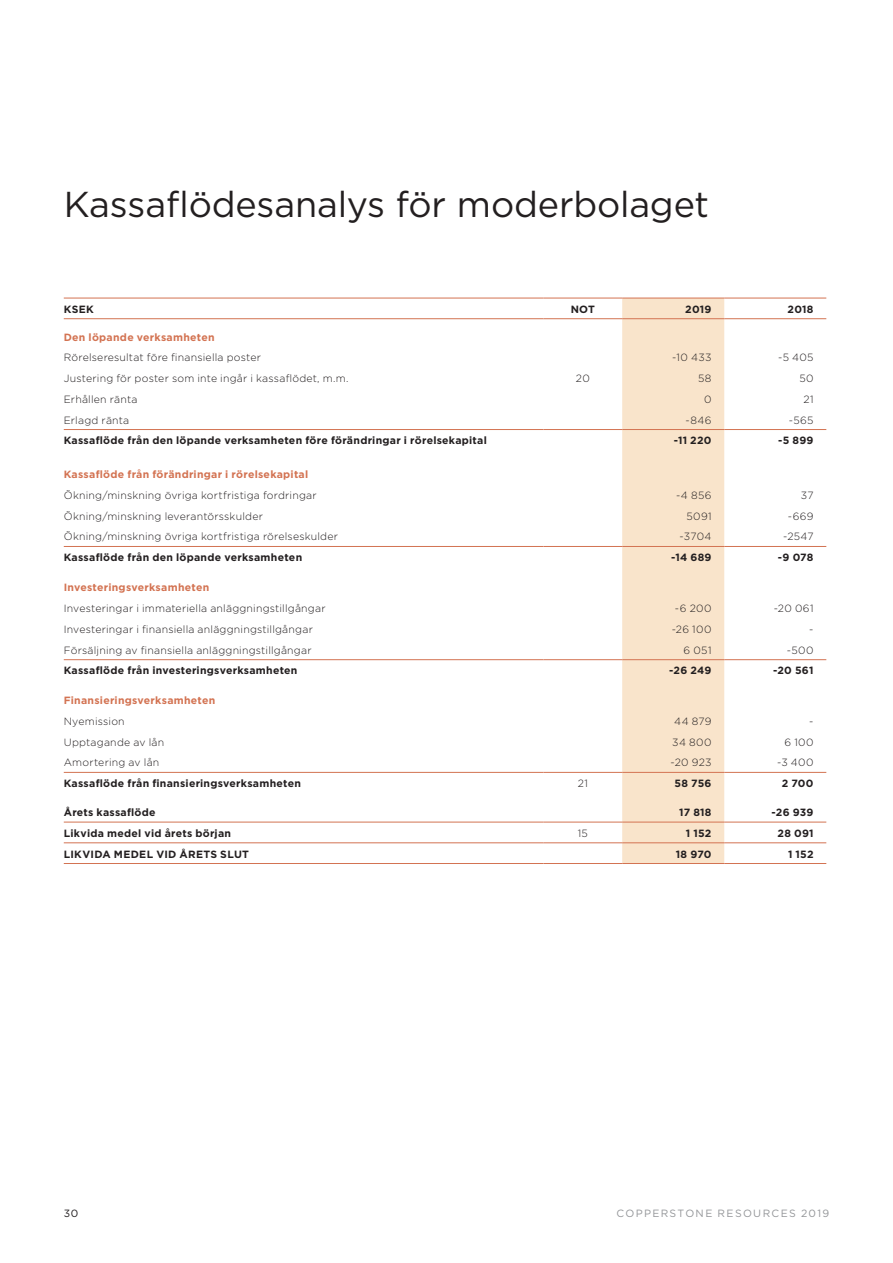
<style>
.page{position:relative;width:893px;height:1263px;background:#fff}
.page>*{position:absolute;margin:0;border:0;box-sizing:border-box;transform-origin:0 0}
.TABELLRUBBE_1{font:36px "Gotham HTF";letter-spacing:-.005em;color:#231f20}
.FAKTA_7{font:300 10.5px "Gotham HTF";letter-spacing:.02em;color:#231f20}
.FAKTA_7-2{font:700 10.5px "Gotham HTF";letter-spacing:.025em;color:#231f20}
.FAKTA_7-3{font:700 10.5px "Gotham HTF";letter-spacing:.025em;color:#d37352}
.t1{font:10.5px "Gotham HTF";letter-spacing:.125em;color:#939598}
.t2{font:10.5px "Gotham HTF";color:#231f20}
</style>
<div class="page">
<div style="left:622px;top:299px;width:102px;height:564px;background:#f9e4cb"></div>
<hr style="left:64px;top:429px;width:480px;height:1px;background:#d37352">
<hr style="left:544px;top:429px;width:78px;height:1px;background:#d37352">
<hr style="left:622px;top:429px;width:102px;height:1px;background:#d37352">
<hr style="left:724px;top:429px;width:102px;height:1px;background:#d37352">
<hr style="left:64px;top:546px;width:480px;height:1px;background:#d37352">
<hr style="left:544px;top:546px;width:78px;height:1px;background:#d37352">
<hr style="left:622px;top:546px;width:102px;height:1px;background:#d37352">
<hr style="left:724px;top:546px;width:102px;height:1px;background:#d37352">
<hr style="left:64px;top:659px;width:480px;height:1px;background:#d37352">
<hr style="left:544px;top:659px;width:78px;height:1px;background:#d37352">
<hr style="left:622px;top:659px;width:102px;height:1px;background:#d37352">
<hr style="left:724px;top:659px;width:102px;height:1px;background:#d37352">
<hr style="left:64px;top:772px;width:480px;height:1px;background:#d37352">
<hr style="left:544px;top:772px;width:78px;height:1px;background:#d37352">
<hr style="left:622px;top:772px;width:102px;height:1px;background:#d37352">
<hr style="left:724px;top:772px;width:102px;height:1px;background:#d37352">
<hr style="left:64px;top:822px;width:480px;height:1px;background:#d37352">
<hr style="left:544px;top:822px;width:78px;height:1px;background:#d37352">
<hr style="left:622px;top:822px;width:102px;height:1px;background:#d37352">
<hr style="left:724px;top:822px;width:102px;height:1px;background:#d37352">
<hr style="left:64px;top:842px;width:480px;height:1px;background:#d37352">
<hr style="left:544px;top:842px;width:78px;height:1px;background:#d37352">
<hr style="left:622px;top:842px;width:102px;height:1px;background:#d37352">
<hr style="left:724px;top:842px;width:102px;height:1px;background:#d37352">
<hr style="left:64px;top:863px;width:480px;height:1px;background:#d37352">
<hr style="left:544px;top:863px;width:78px;height:1px;background:#d37352">
<hr style="left:622px;top:863px;width:102px;height:1px;background:#d37352">
<hr style="left:724px;top:863px;width:102px;height:1px;background:#d37352">
<hr style="left:64px;top:298px;width:480px;height:1px;background:#d37352">
<hr style="left:544px;top:298px;width:78px;height:1px;background:#d37352">
<hr style="left:622px;top:298px;width:102px;height:1px;background:#d37352">
<hr style="left:724px;top:298px;width:102px;height:1px;background:#d37352">
<hr style="left:64px;top:318px;width:480px;height:1px;background:#d37352">
<hr style="left:544px;top:318px;width:78px;height:1px;background:#d37352">
<hr style="left:622px;top:318px;width:102px;height:1px;background:#d37352">
<hr style="left:724px;top:318px;width:102px;height:1px;background:#d37352">
<p class="TABELLRUBBE_1" style="left:64px;top:184px;width:647px">Kassaflödesanalys för moderbolaget</p>
<p class="FAKTA_7-2" style="left:64px;top:303px;width:32px">KSEK</p>
<p class="FAKTA_7-2" style="left:571px;top:303px;width:26px">NOT</p>
<p class="FAKTA_7-2" style="left:685px;top:303px;width:28px">2019</p>
<p class="FAKTA_7-2" style="left:788px;top:303px;width:27px">2018</p>
<p class="FAKTA_7-3" style="left:64px;top:331px;width:152px">Den löpande verksamheten</p>
<p class="FAKTA_7" style="left:64px;top:352px;width:199px">Rörelseresultat före finansiella poster</p>
<p class="FAKTA_7" style="left:672px;top:352px;width:41px">-10 433</p>
<p class="FAKTA_7" style="left:778px;top:352px;width:37px">-5 405</p>
<p class="FAKTA_7" style="left:64px;top:373px;width:286px">Justering för poster som inte ingår i kassaflödet, m.m.</p>
<p class="FAKTA_7" style="left:576px;top:373px;width:15px">20</p>
<p class="FAKTA_7" style="left:698px;top:373px;width:15px">58</p>
<p class="FAKTA_7" style="left:799px;top:373px;width:16px">50</p>
<p class="FAKTA_7" style="left:64px;top:393px;width:75px">Erhållen ränta</p>
<p class="FAKTA_7" style="left:704px;top:393px;width:9px">0</p>
<p class="FAKTA_7" style="left:803px;top:393px;width:12px">21</p>
<p class="FAKTA_7" style="left:64px;top:414px;width:67px">Erlagd ränta</p>
<p class="FAKTA_7" style="left:685px;top:414px;width:27px">-846</p>
<p class="FAKTA_7" style="left:789px;top:414px;width:26px">-565</p>
<p class="FAKTA_7-2" style="left:64px;top:434px;width:425px">Kassaflöde från den löpande verksamheten före förändringar i rörelsekapital</p>
<p class="FAKTA_7-2" style="left:674px;top:434px;width:39px">-11 220</p>
<p class="FAKTA_7-2" style="left:778px;top:434px;width:37px">-5 899</p>
<p class="FAKTA_7-3" style="left:64px;top:468px;width:246px">Kassaflöde från förändringar i rörelsekapital</p>
<p class="FAKTA_7" style="left:64px;top:490px;width:254px">Ökning/minskning övriga kortfristiga fordringar</p>
<p class="FAKTA_7" style="left:676px;top:490px;width:37px">-4 856</p>
<p class="FAKTA_7" style="left:801px;top:490px;width:14px">37</p>
<p class="FAKTA_7" style="left:64px;top:510px;width:201px">Ökning/minskning leverantörsskulder</p>
<p class="FAKTA_7" style="left:686px;top:510px;width:26px">5091</p>
<p class="FAKTA_7" style="left:788px;top:510px;width:27px">-669</p>
<p class="FAKTA_7" style="left:64px;top:531px;width:276px">Ökning/minskning övriga kortfristiga rörelseskulder</p>
<p class="FAKTA_7" style="left:680px;top:531px;width:33px">-3704</p>
<p class="FAKTA_7" style="left:783px;top:531px;width:32px">-2547</p>
<p class="FAKTA_7-2" style="left:64px;top:551px;width:240px">Kassaflöde från den löpande verksamheten</p>
<p class="FAKTA_7-2" style="left:671px;top:551px;width:42px">-14 689</p>
<p class="FAKTA_7-2" style="left:778px;top:551px;width:37px">-9 078</p>
<p class="FAKTA_7-3" style="left:64px;top:582px;width:147px">Investeringsverksamheten</p>
<p class="FAKTA_7" style="left:64px;top:603px;width:263px">Investeringar i immateriella anläggningstillgångar</p>
<p class="FAKTA_7" style="left:675px;top:603px;width:38px">-6 200</p>
<p class="FAKTA_7" style="left:774px;top:603px;width:41px">-20 061</p>
<p class="FAKTA_7" style="left:64px;top:623px;width:251px">Investeringar i finansiella anläggningstillgångar</p>
<p class="FAKTA_7" style="left:672px;top:623px;width:41px">-26 100</p>
<p class="FAKTA_7" style="left:809px;top:623px;width:6px">-</p>
<p class="FAKTA_7" style="left:64px;top:644px;width:249px">Försäljning av finansiella anläggningstillgångar</p>
<p class="FAKTA_7" style="left:684px;top:644px;width:29px">6 051</p>
<p class="FAKTA_7" style="left:787px;top:644px;width:28px">-500</p>
<p class="FAKTA_7-2" style="left:64px;top:664px;width:235px">Kassaflöde från investeringsverksamheten</p>
<p class="FAKTA_7-2" style="left:669px;top:664px;width:44px">-26 249</p>
<p class="FAKTA_7-2" style="left:773px;top:664px;width:42px">-20 561</p>
<p class="FAKTA_7-3" style="left:64px;top:694px;width:153px">Finansieringsverksamheten</p>
<p class="FAKTA_7" style="left:64px;top:715px;width:62px">Nyemission</p>
<p class="FAKTA_7" style="left:674px;top:715px;width:39px">44 879</p>
<p class="FAKTA_7" style="left:809px;top:715px;width:6px">-</p>
<p class="FAKTA_7" style="left:64px;top:736px;width:102px">Upptagande av lån</p>
<p class="FAKTA_7" style="left:672px;top:736px;width:41px">34 800</p>
<p class="FAKTA_7" style="left:784px;top:736px;width:31px">6 100</p>
<p class="FAKTA_7" style="left:64px;top:757px;width:97px">Amortering av lån</p>
<p class="FAKTA_7" style="left:670px;top:757px;width:42px">-20 923</p>
<p class="FAKTA_7" style="left:777px;top:757px;width:38px">-3 400</p>
<p class="FAKTA_7-2" style="left:64px;top:777px;width:239px">Kassaflöde från finansieringsverksamheten</p>
<p class="FAKTA_7" style="left:578px;top:778px;width:12px">21</p>
<p class="FAKTA_7-2" style="left:674px;top:777px;width:39px">58 756</p>
<p class="FAKTA_7-2" style="left:782px;top:777px;width:33px">2 700</p>
<p class="FAKTA_7-2" style="left:64px;top:806px;width:93px">Årets kassaflöde</p>
<p class="FAKTA_7-2" style="left:679px;top:806px;width:34px">17 818</p>
<p class="FAKTA_7-2" style="left:772px;top:806px;width:43px">-26 939</p>
<p class="FAKTA_7-2" style="left:64px;top:827px;width:169px">Likvida medel vid årets början</p>
<p class="FAKTA_7" style="left:578px;top:827px;width:12px">15</p>
<p class="FAKTA_7-2" style="left:686px;top:827px;width:27px">1 152</p>
<p class="FAKTA_7-2" style="left:777px;top:827px;width:38px">28 091</p>
<p class="FAKTA_7-2" style="left:64px;top:848px;width:187px">LIKVIDA MEDEL VID ÅRETS SLUT</p>
<p class="FAKTA_7-2" style="left:676px;top:848px;width:37px">18 970</p>
<p class="FAKTA_7-2" style="left:788px;top:848px;width:27px">1 152</p>
<p class="t2" style="left:64px;top:1207px;width:16px">30</p>
<p class="t1" style="left:617px;top:1207px;width:214px">COPPERSTONE RESOURCES 2019</p>
</div>
